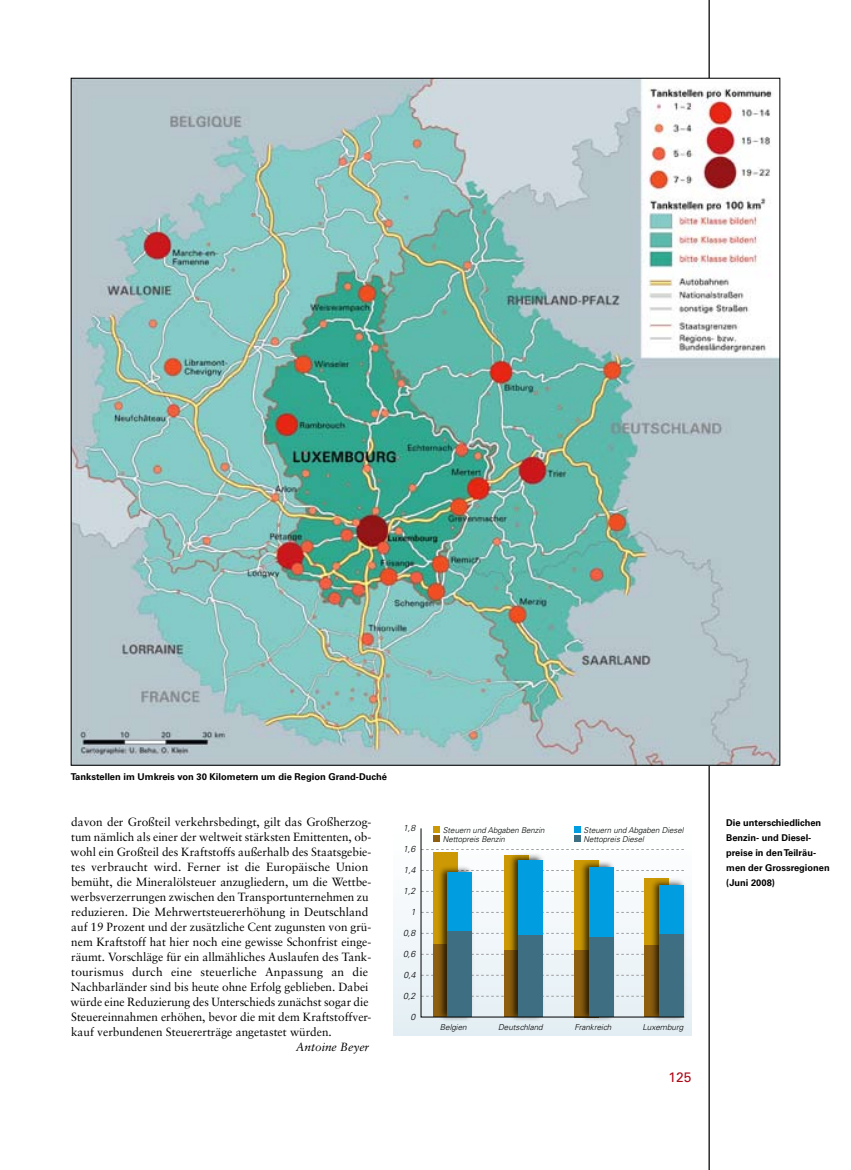
<style>
.page{position:relative;width:851px;height:1170px;background:#fff}
.page>*{position:absolute;margin:0;border:0;box-sizing:border-box;transform-origin:0 0}
.t1{font:13.75px "Univers";color:#ae0917}
.t2{font:11.88px/15px "Sabon";color:#000}
.t3{font:italic 11.88px "Sabon";color:#000}
.t4{font:700 9.38px/15px "Univers";color:#000}
.t5{font:italic 300 8.75px "Univers";color:#000}
.t6{font:italic 300 8.12px/9.4px "Univers";color:#000}
</style>
<div class="page">
<hr style="left:708px;top:0;width:1px;height:1169px;background:#000">
<div style="left:393px;top:817px;width:298px;height:218px;background:linear-gradient(to bottom,#fff,#e2edf3)"></div>
<img style="left:435px;top:850px;width:253px;height:173px">
<div style="left:433px;top:826px;width:7px;height:6px;background:#cc9904"></div>
<svg style="left:420px;top:827px;width:264px;height:190px"></svg>
<img style="left:73px;top:80px;width:705px;height:683px">
<p class="t4" style="left:71px;top:769px;width:317px">Tankstellen im Umkreis von 30 Kilometern um die Region Grand-Duché</p>
<p class="t2" style="left:70px;top:813px;width:302px">davon der Großteil verkehrsbedingt, gilt das Großherzog&shy;tum nämlich als einer der weltweit stärksten Emittenten, ob&shy;wohl ein Großteil des Kraftstoffs außerhalb des Staatsgebie&shy;tes verbraucht wird. Ferner ist die Europäische Union bemüht, die Mineralölsteuer anzugliedern, um die Wettbe&shy;werbsverzerrungen zwischen den Transportunternehmen zu reduzieren. Die Mehrwertsteuererhöhung in Deutschland auf 19 Prozent und der zusätzliche Cent zugunsten von grü&shy;nem Kraftstoff hat hier noch eine gewisse Schonfrist einge&shy;räumt. Vorschläge für ein allmähliches Auslaufen des Tank&shy;tourismus durch eine steuerliche Anpassung an die Nachbarländer sind bis heute ohne Erfolg geblieben. Dabei würde eine Reduzierung des Unterschieds zunächst sogar die Steuereinnahmen erhöhen, bevor die mit dem Kraftstoffver&shy;kauf verbundenen Steuererträge angetastet würden.</p>
<p class="t3" style="left:296px;top:1039px;width:75px">Antoine Beyer</p>
<p class="t5" style="left:403px;top:823px;width:14px">1,8</p>
<p class="t5" style="left:403px;top:844px;width:14px">1,6</p>
<p class="t5" style="left:403px;top:864px;width:14px">1,4</p>
<p class="t5" style="left:403px;top:885px;width:14px">1,2</p>
<p class="t5" style="left:411px;top:906px;width:6px">1</p>
<p class="t5" style="left:403px;top:927px;width:14px">0,8</p>
<p class="t5" style="left:403px;top:948px;width:14px">0,6</p>
<p class="t5" style="left:403px;top:969px;width:14px">0,4</p>
<p class="t5" style="left:403px;top:990px;width:14px">0,2</p>
<p class="t5" style="left:410px;top:1011px;width:6px">0</p>
<p class="t6" style="left:443px;top:825px;width:103px">Steuern und Abgaben Benzin<br>Nettopreis Benzin</p>
<p class="t6" style="left:583px;top:825px;width:102px">Steuern und Abgaben Diesel<br>Nettopreis Diesel</p>
<p class="t4" style="left:726px;top:814px;width:105px">Die unterschiedlichen<br>Benzin- und Diesel&shy;preise in den Teilräu&shy;men der Grossregionen (Juni 2008)</p>
<p class="t6" style="left:440px;top:1021px;width:28px">Belgien</p>
<p class="t6" style="left:498px;top:1021px;width:46px">Deutschland</p>
<p class="t6" style="left:574px;top:1021px;width:38px">Frankreich</p>
<p class="t6" style="left:642px;top:1021px;width:42px">Luxemburg</p>
<p class="t1" style="left:668px;top:1069px;width:24px">125</p>
</div>
